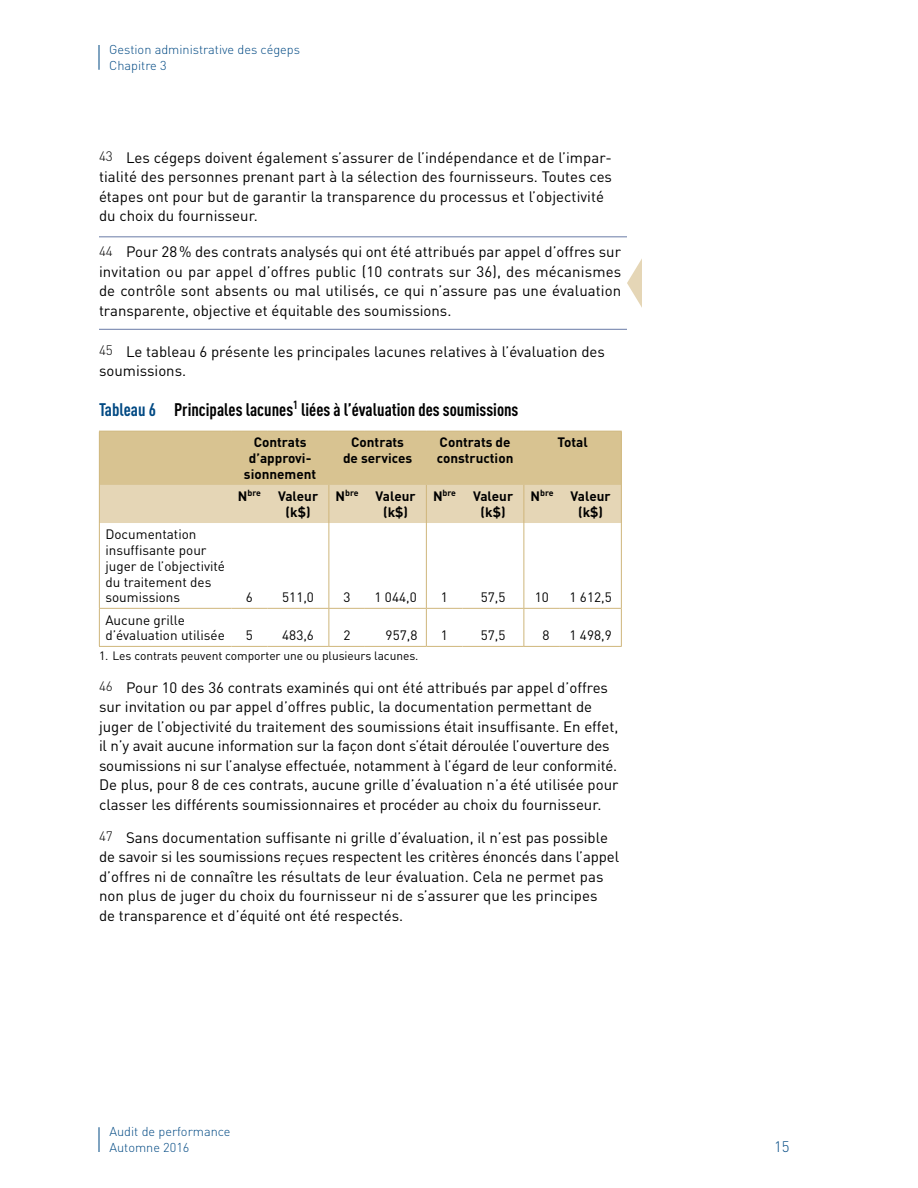
<style>
.page{position:relative;width:918px;height:1188px;background:#fff}
.page>*{position:absolute;margin:0;border:0;box-sizing:border-box;transform-origin:0 0}
.t1{font:700 condensed 18px "DIN Offc";color:#000}
.t2{font:15px/19.5px "DIN Offc";color:#000}
.t3{font:300 15px "DIN Offc";color:#004983}
.t4{font:13.5px/15.8px "DIN Offc";color:#000}
.t5{font:700 13.5px/15.8px "DIN Offc";color:#000;text-align:center}
.t6{font:300 12.75px/15.8px "DIN Offc";color:#004983}
.t7{font:12px "DIN Offc";letter-spacing:-.005em;color:#000}
.t8{font:700 8.7px "DIN Offc";letter-spacing:-.015em;color:#000}
.s1{font-weight:300;font-size:13.5px}
.s2{color:#004983}
.s3{font-size:13.5px}
</style>
<div class="page">
<svg style="left:99px;top:1127px;width:1px;height:25px"></svg>
<svg style="left:99px;top:45px;width:1px;height:25px"></svg>
<hr style="left:99px;top:236px;width:528px;height:1px;background:#697ba7">
<hr style="left:99px;top:329px;width:528px;height:1px;background:#697ba7">
<svg style="left:627px;top:258px;width:15px;height:50px"></svg>
<svg style="left:100px;top:432px;width:521px;height:91px;background:#ddcaa0"></svg>
<hr style="left:99px;top:431px;width:132px;height:1px;background:#cfb67b">
<hr style="left:99px;top:432px;width:1px;height:53px;background:#cfb67b">
<hr style="left:99px;top:485px;width:1px;height:38px;background:#cfb67b">
<hr style="left:621px;top:485px;width:1px;height:38px;background:#cfb67b">
<hr style="left:99px;top:523px;width:1px;height:85px;background:#cfb67b">
<hr style="left:99px;top:609px;width:1px;height:37px;background:#cfb67b">
<hr style="left:99px;top:646px;width:132px;height:1px;background:#cfb67b">
<hr style="left:231px;top:431px;width:36px;height:1px;background:#cfb67b">
<hr style="left:267px;top:431px;width:62px;height:1px;background:#cfb67b">
<hr style="left:329px;top:431px;width:36px;height:1px;background:#cfb67b">
<hr style="left:365px;top:431px;width:61px;height:1px;background:#cfb67b">
<hr style="left:426px;top:431px;width:36px;height:1px;background:#cfb67b">
<hr style="left:462px;top:431px;width:62px;height:1px;background:#cfb67b">
<hr style="left:524px;top:431px;width:36px;height:1px;background:#cfb67b">
<hr style="left:560px;top:431px;width:62px;height:1px;background:#cfb67b">
<hr style="left:621px;top:432px;width:1px;height:53px;background:#cfb67b">
<hr style="left:328px;top:485px;width:1px;height:38px;background:#cfb67b">
<hr style="left:426px;top:485px;width:1px;height:38px;background:#cfb67b">
<hr style="left:524px;top:485px;width:1px;height:38px;background:#cfb67b">
<hr style="left:231px;top:646px;width:36px;height:1px;background:#cfb67b">
<hr style="left:267px;top:646px;width:62px;height:1px;background:#cfb67b">
<hr style="left:328px;top:523px;width:1px;height:85px;background:#cfb67b">
<hr style="left:328px;top:609px;width:1px;height:37px;background:#cfb67b">
<hr style="left:329px;top:646px;width:36px;height:1px;background:#cfb67b">
<hr style="left:365px;top:646px;width:61px;height:1px;background:#cfb67b">
<hr style="left:426px;top:523px;width:1px;height:85px;background:#cfb67b">
<hr style="left:426px;top:609px;width:1px;height:37px;background:#cfb67b">
<hr style="left:426px;top:646px;width:36px;height:1px;background:#cfb67b">
<hr style="left:462px;top:646px;width:62px;height:1px;background:#cfb67b">
<hr style="left:524px;top:523px;width:1px;height:85px;background:#cfb67b">
<hr style="left:621px;top:523px;width:1px;height:85px;background:#cfb67b">
<hr style="left:524px;top:609px;width:1px;height:37px;background:#cfb67b">
<hr style="left:621px;top:609px;width:1px;height:37px;background:#cfb67b">
<hr style="left:524px;top:646px;width:36px;height:1px;background:#cfb67b">
<hr style="left:560px;top:646px;width:62px;height:1px;background:#cfb67b">
<hr style="left:99px;top:608px;width:132px;height:1px;background:#cfb67b">
<hr style="left:231px;top:608px;width:36px;height:1px;background:#cfb67b">
<hr style="left:267px;top:608px;width:62px;height:1px;background:#cfb67b">
<hr style="left:329px;top:608px;width:36px;height:1px;background:#cfb67b">
<hr style="left:365px;top:608px;width:61px;height:1px;background:#cfb67b">
<hr style="left:426px;top:608px;width:36px;height:1px;background:#cfb67b">
<hr style="left:462px;top:608px;width:62px;height:1px;background:#cfb67b">
<hr style="left:524px;top:608px;width:36px;height:1px;background:#cfb67b">
<hr style="left:560px;top:608px;width:62px;height:1px;background:#cfb67b">
<p class="t6" style="left:109px;top:41px;width:192px">Gestion administrative des cégeps<br>Chapitre 3</p>
<p class="t2" style="left:99px;top:148px;width:515px"><span class="s1">43</span> Les cégeps doivent également s’assurer de l’indépendance et de l’impar&shy;tialité des personnes prenant part à la sélection des fournisseurs. Toutes ces étapes ont pour but de garantir la transparence du processus et l’objectivité du choix du fournisseur.</p>
<p class="t2" style="left:99px;top:242px;width:524px;text-align:justify"><span class="s1">44</span> Pour 28% des contrats analysés qui ont été attribués par appel d’offres sur invitation ou par appel d’offres public (10 contrats sur 36), des mécanismes de contrôle sont absents ou mal utilisés, ce qui n’assure pas une évaluation transparente, objective et équitable des soumissions.</p>
<p class="t2" style="left:99px;top:341px;width:507px"><span class="s1">45</span> Le tableau 6 présente les principales lacunes relatives à l’évaluation des soumissions.</p>
<p class="t1" style="left:99px;top:398px;width:421px"><span class="s2">Tableau 6</span> Principales lacunes<sup>1</sup> liées à l’évaluation des soumissions</p>
<p class="t5" style="left:244px;top:434px;width:74px">Contrats d’approvi&shy;sionnement</p>
<p class="t5" style="left:343px;top:434px;width:71px">Contrats de services</p>
<p class="t5" style="left:437px;top:434px;width:78px;text-align:left">Contrats de construction</p>
<p class="t5" style="left:558px;top:434px;width:32px">Total</p>
<p class="t8" style="left:238px;top:487px;width:25px"><span class="s3">N</span>bre</p>
<p class="t5" style="left:278px;top:488px;width:42px">Valeur (k$)</p>
<p class="t8" style="left:336px;top:487px;width:25px"><span class="s3">N</span>bre</p>
<p class="t5" style="left:376px;top:488px;width:42px">Valeur (k$)</p>
<p class="t8" style="left:433px;top:487px;width:25px"><span class="s3">N</span>bre</p>
<p class="t5" style="left:473px;top:488px;width:42px">Valeur (k$)</p>
<p class="t8" style="left:531px;top:487px;width:25px"><span class="s3">N</span>bre</p>
<p class="t5" style="left:571px;top:488px;width:42px">Valeur (k$)</p>
<p class="t4" style="left:105px;top:526px;width:121px">Documentation insuffisante pour juger de l’objectivité du traitement des soumissions</p>
<p class="t4" style="left:246px;top:589px;width:9px">6</p>
<p class="t4" style="left:282px;top:589px;width:33px">511,0</p>
<p class="t4" style="left:343px;top:589px;width:9px">3</p>
<p class="t4" style="left:375px;top:589px;width:44px">1 044,0</p>
<p class="t4" style="left:441px;top:589px;width:9px">1</p>
<p class="t4" style="left:481px;top:589px;width:26px">57,5</p>
<p class="t4" style="left:535px;top:589px;width:16px">10</p>
<p class="t4" style="left:570px;top:589px;width:44px">1 612,5</p>
<p class="t4" style="left:105px;top:612px;width:121px">Aucune grille d’évaluation utilisée</p>
<p class="t4" style="left:246px;top:627px;width:9px">5</p>
<p class="t4" style="left:282px;top:627px;width:33px">483,6</p>
<p class="t4" style="left:343px;top:627px;width:9px">2</p>
<p class="t4" style="left:386px;top:627px;width:33px">957,8</p>
<p class="t4" style="left:441px;top:627px;width:9px">1</p>
<p class="t4" style="left:481px;top:627px;width:26px">57,5</p>
<p class="t4" style="left:542px;top:627px;width:9px">8</p>
<p class="t4" style="left:570px;top:627px;width:44px">1 498,9</p>
<p class="t7" style="left:99px;top:648px;width:321px">1. Les contrats peuvent comporter une ou plusieurs lacunes.</p>
<p class="t2" style="left:99px;top:677px;width:521px"><span class="s1">46</span> Pour 10 des 36 contrats examinés qui ont été attribués par appel d’offres sur invitation ou par appel d’offres public, la documentation permettant de juger de l’objectivité du traitement des soumissions était insuffisante. En effet, il n’y avait aucune information sur la façon dont s’était déroulée l’ouverture des soumissions ni sur l’analyse effectuée, notamment à l’égard de leur conformité.<br>De plus, pour 8 de ces contrats, aucune grille d’évaluation n’a été utilisée pour classer les différents soumissionnaires et procéder au choix du fournisseur.</p>
<p class="t2" style="left:99px;top:827px;width:522px"><span class="s1">47</span> Sans documentation suffisante ni grille d’évaluation, il n’est pas possible de savoir si les soumissions reçues respectent les critères énoncés dans l’appel d’offres ni de connaître les résultats de leur évaluation. Cela ne permet pas non plus de juger du choix du fournisseur ni de s’assurer que les principes<br>de transparence et d’équité ont été respectés.</p>
<p class="t6" style="left:110px;top:1124px;width:123px">Audit de performance<br>Automne 2016</p>
<p class="t3" style="left:774px;top:1137px;width:17px">15</p>
</div>
